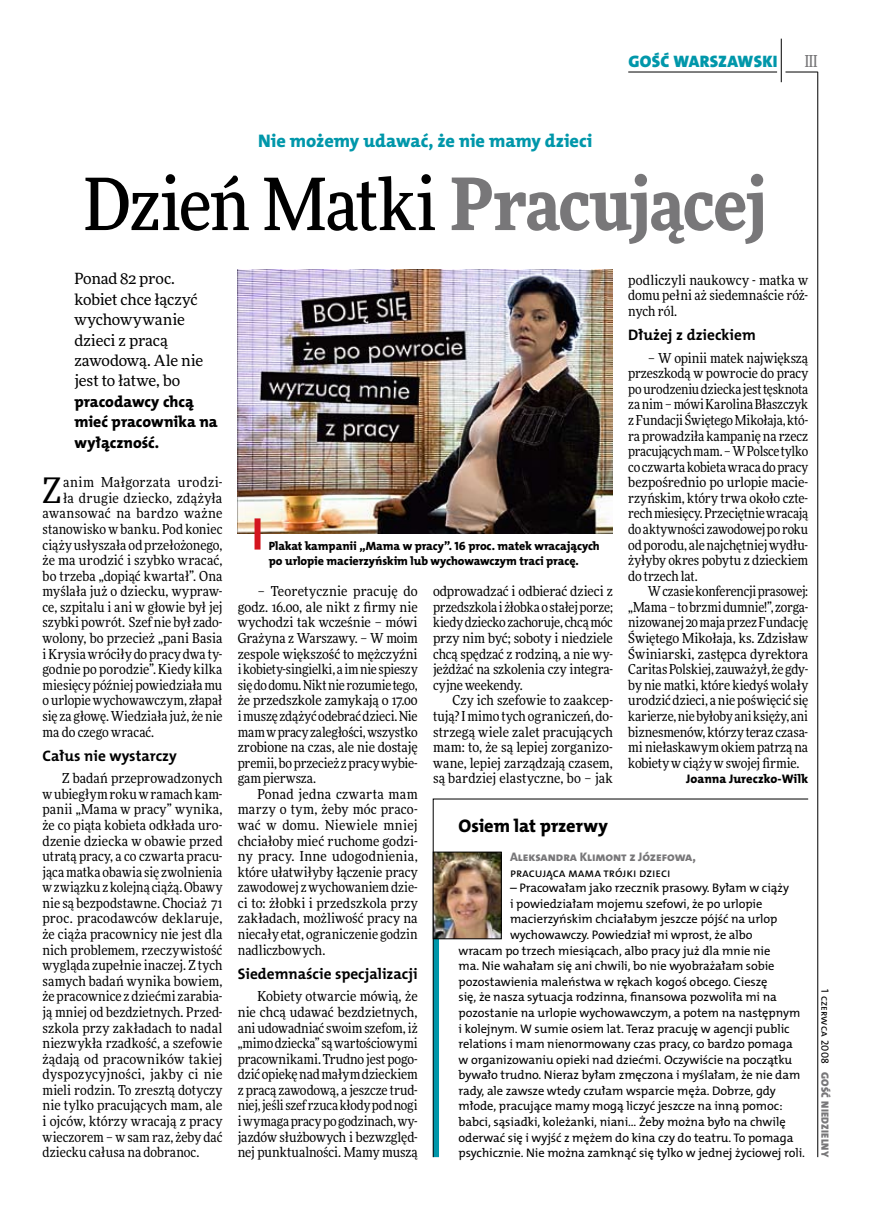
<style>
.page{position:relative;width:872px;height:1221px;background:#fff}
.page>*{position:absolute;margin:0;border:0;box-sizing:border-box;transform-origin:0 0}
.t1{font:500 72px "Freeday Narrow";letter-spacing:-.02em;color:#000}
.t2{font:35.25px "Freeday Narrow News";color:#000}
.t3{font:18.3px "The Mix HP8 Ex Bld";letter-spacing:.02em;color:#0097aa}
.t4{font:18.3px "The Mix HP8 Ex Bld";color:#000}
.t5{font:16.65px "The Mix HP9 Blk";letter-spacing:.02em;color:#0097aa}
.t6{font:500 16.5px "Freeday Narrow";color:#787779;scale:.9 1}
.t7{font:15.75px/20.4px "The Mix HP8 Ex Bld";letter-spacing:.005em;color:#000}
.t8{font:15.45px/20.4px "Freeday News";letter-spacing:-.01em;color:#000}
.t9{font:15.3px "The Mix HP7 Bld";color:#000}
.t10{font:13.8px/15.6px "Freeday Narrow News";color:#000;text-align:justify}
.t11{font:13.8px "Freeday Narrow News";letter-spacing:.03em;color:#000}
.t12{font:13.8px "Freeday Narrow News";letter-spacing:.02em;color:#000}
.t13{font:12.45px "The Mix HP5 Plain";letter-spacing:-.005em;color:#000}
.t14{font:12.45px "The Mix HP8 Ex Bld";letter-spacing:-.005em;color:#787779}
.t15{font:12.45px "The Mix HP8 Ex Bld";letter-spacing:.005em;color:#000}
.t16{font:12px/15.6px "The Mix HP8 Ex Bld";letter-spacing:-.005em;color:#000}
.t17{font:10.5px "The Mix HP9 Blk";letter-spacing:.025em;color:#787779}
.t18{font:10.5px "The Mix HP5 Plain";letter-spacing:.01em;color:#000}
.s1{font-weight:900;color:#787779}
</style>
<div class="page">
<hr style="left:817px;top:72px;width:1px;height:1084px;background:#000">
<hr style="left:781px;top:39px;width:1px;height:43px;background:#000">
<hr style="left:785px;top:72px;width:32px;height:1px;background:#000">
<hr style="left:628px;top:72px;width:149px;height:1px;background:#000">
<svg style="left:433px;top:798px;width:375px;height:359px"></svg>
<img style="left:435px;top:853px;width:64px;height:84px">
<div style="left:433px;top:851px;width:68px;height:88px;border:1px solid #000"></div>
<img style="left:237px;top:269px;width:376px;height:265px">
<div style="left:254px;top:518px;width:6px;height:31px;background:#d4151f"></div>
<p class="t5" style="left:628px;top:50px;width:151px">GOŚĆ WARSZAWSKI</p>
<p class="t6" style="left:804px;top:50px;width:16px">III</p>
<h3 class="t3" style="left:258px;top:129px;width:335px">Nie możemy udawać, że nie mamy dzieci</h3>
<h1 class="t1" style="left:84px;top:159px;width:685px">Dzień Matki <span class="s1">Pracującej</span></h1>
<p class="t8" style="left:74px;top:268px;width:130px">Ponad 82 proc. kobiet chce łączyć wychowywanie dzieci z pracą zawodową. Ale nie jest to łatwe, bo</p>
<p class="t7" style="left:74px;top:391px;width:145px">pracodawcy chcą mieć pracownika na wyłączność.</p>
<p class="t10" style="left:628px;top:272px;width:181px">podliczyli naukowcy - matka w domu pełni aż siedemnaście róż&shy;nych ról.</p>
<p class="t9" style="left:628px;top:325px;width:129px">Dłużej z dzieckiem</p>
<p class="t10" style="left:628px;top:350px;width:181px;text-indent:20px">– W opinii matek największą przeszkodą w powrocie do pracy po urodzeniu dziecka jest tęsknota za nim – mówi Karolina Błaszczyk zFundacji Świętego Mikołaja, któ&shy;ra prowadziła kampanię na rzecz pracujących mam. – WPolsce tylko co czwarta kobieta wraca do pracy bezpośrednio po urlopie macie&shy;rzyńskim, który trwa około czte&shy;rech miesięcy. Przeciętnie wracają do aktywności zawodowej po roku od porodu, ale najchętniej wydłu&shy;żyłyby okres pobytu z dzieckiem do trzech lat.</p>
<p class="t10" style="left:628px;top:583px;width:181px;text-indent:20px">Wczasie konferencji prasowej: „Mama – to brzmi dumnie!”, zorga&shy;nizowanej 20 maja przez Fundację Świętego Mikołaja, ks. Zdzisław Świniarski, zastępca dyrektora Caritas Polskiej, zauważył, że gdy&shy;by nie matki, które kiedyś wolały urodzić dzieci, anie poświęcić się karierze, nie byłoby ani księży, ani biznesmenów, którzy teraz czasa&shy;mi niełaskawym okiem patrzą na kobiety w ciąży w swojej firmie.</p>
<p class="t15" style="left:686px;top:771px;width:124px">Joanna Jureczko-Wilk</p>
<h2 class="t2" style="left:43px;top:468px;width:20px">Z</h2>
<p class="t11" style="left:63px;top:474px;width:161px">anim Małgorzata urodzi-</p>
<p class="t12" style="left:63px;top:489px;width:161px">ła drugie dziecko, zdążyła</p>
<p class="t11" style="left:43px;top:505px;width:181px">awansować na bardzo ważne</p>
<p class="t10" style="left:43px;top:521px;width:181px">stanowisko w banku. Pod koniec</p>
<p class="t10" style="left:43px;top:536px;width:181px">ciąży usłyszała od przełożonego,</p>
<p class="t10" style="left:43px;top:552px;width:181px">że ma urodzić i szybko wracać,</p>
<p class="t10" style="left:43px;top:568px;width:181px">bo trzeba „dopiąć kwartał”. Ona</p>
<p class="t10" style="left:43px;top:583px;width:181px">myślała już o dziecku, wypraw-</p>
<p class="t10" style="left:43px;top:599px;width:181px">ce, szpitalu i ani w głowie był jej</p>
<p class="t10" style="left:43px;top:614px;width:181px">szybki powrót. Szef nie był zado-</p>
<p class="t10" style="left:43px;top:630px;width:181px">wolony, bo przecież „pani Basia</p>
<p class="t10" style="left:43px;top:645px;width:181px">iKrysia wróciły do pracy dwa ty-</p>
<p class="t10" style="left:43px;top:661px;width:181px">godnie po porodzie”. Kiedy kilka</p>
<p class="t10" style="left:43px;top:677px;width:181px">miesięcy później powiedziała mu</p>
<p class="t10" style="left:43px;top:692px;width:181px">o urlopie wychowawczym, złapał</p>
<p class="t10" style="left:43px;top:708px;width:181px">się za głowę. Wiedziała już, że nie</p>
<p class="t10" style="left:43px;top:723px;width:113px">ma do czego wracać.</p>
<p class="t9" style="left:43px;top:745px;width:136px">Całus nie wystarczy</p>
<p class="t10" style="left:43px;top:770px;width:181px;text-indent:20px">Z badań przeprowadzonych w ubiegłym roku w ramach kam&shy;panii „Mama w pracy” wynika, że co piąta kobieta odkłada uro&shy;dzenie dziecka w obawie przed utratą pracy, a co czwarta pracu&shy;jąca matka obawia się zwolnienia wzwiązku z kolejną ciążą. Obawy nie są bezpodstawne. Chociaż 71 proc. pracodawców deklaruje, że ciąża pracownicy nie jest dla nich problemem, rzeczywistość wygląda zupełnie inaczej. Z tych samych badań wynika bowiem, że pracownice z dziećmi zarabia&shy;ją mniej od bezdzietnych. Przed&shy;szkola przy zakładach to nadal niezwykła rzadkość, a szefowie żądają od pracowników takiej dyspozycyjności, jakby ci nie mieli rodzin. To zresztą dotyczy nie tylko pracujących mam, ale i ojców, którzy wracają z pracy wieczorem – w sam raz, żeby dać dziecku całusa na dobranoc.</p>
<p class="t16" style="left:269px;top:538px;width:332px">Plakat kampanii „Mama w pracy”. 16 proc. matek wracających po urlopie macierzyńskim lub wychowawczym traci pracę.</p>
<p class="t10" style="left:238px;top:583px;width:181px;text-indent:20px">– Teoretycznie pracuję do godz. 16.00, ale nikt z firmy nie wychodzi tak wcześnie – mówi Grażyna z Warszawy. – W moim zespole większość to mężczyźni ikobiety-singielki, a im nie spieszy się do domu. Nikt nie rozumie tego, że przedszkole zamykają o 17.00 imuszę zdążyć odebrać dzieci. Nie mam wpracy zaległości, wszystko zrobione na czas, ale nie dostaję premii, bo przecież zpracy wybie&shy;gam pierwsza.</p>
<p class="t10" style="left:238px;top:786px;width:181px;text-indent:20px">Ponad jedna czwarta mam marzy o tym, żeby móc praco&shy;wać w domu. Niewiele mniej chciałoby mieć ruchome godzi&shy;ny pracy. Inne udogodnienia, które ułatwiłyby łączenie pracy zawodowej z wychowaniem dzie&shy;ci to: żłobki i przedszkola przy zakładach, możliwość pracy na niecały etat, ograniczenie godzin nadliczbowych.</p>
<p class="t9" style="left:238px;top:963px;width:181px">Siedemnaście specjalizacji</p>
<p class="t10" style="left:238px;top:988px;width:181px;text-indent:20px">Kobiety otwarcie mówią, że nie chcą udawać bezdzietnych, ani udowadniać swoim szefom, iż „mimo dziecka” są wartościowymi pracownikami. Trudno jest pogo&shy;dzić opiekę nad małym dzieckiem z pracą zawodową, a jeszcze trud&shy;niej, jeśli szef rzuca kłody pod nogi i wymaga pracy po godzinach, wy&shy;jazdów służbowych i bezwzględ&shy;nej punktualności. Mamy muszą</p>
<p class="t10" style="left:433px;top:583px;width:181px">odprowadzać i odbierać dzieci z przedszkola i żłobka o stałej porze; kiedy dziecko zachoruje, chcą móc przy nim być; soboty i niedziele chcą spędzać z rodziną, a nie wy&shy;jeżdżać na szkolenia czy integra&shy;cyjne weekendy.</p>
<p class="t10" style="left:433px;top:692px;width:181px;text-indent:20px">Czy ich szefowie to zaakcep&shy;tują? I mimo tych ograniczeń, do&shy;strzegą wiele zalet pracujących mam: to, że są lepiej zorganizo&shy;wane, lepiej zarządzają czasem, są bardziej elastyczne, bo – jak</p>
<h3 class="t4" style="left:458px;top:814px;width:151px">Osiem lat przerwy</h3>
<p class="t14" style="left:510px;top:848px;width:187px">Aleksandra Klimont z Józefowa,</p>
<p class="t13" style="left:510px;top:864px;width:162px">pracująca mama trójki dzieci</p>
<p class="t13" style="left:510px;top:880px;width:281px">– Pracowałam jako rzecznik prasowy. Byłam w ciąży</p>
<p class="t13" style="left:510px;top:895px;width:254px">i powiedziałam mojemu szefowi, że po urlopie</p>
<p class="t13" style="left:510px;top:911px;width:269px">macierzyńskim chciałabym jeszcze pójść na urlop</p>
<p class="t13" style="left:510px;top:926px;width:244px">wychowawczy. Powiedział mi wprost, że albo</p>
<p class="t13" style="left:458px;top:942px;width:313px">wracam po trzech miesiącach, albo pracy już dla mnie nie</p>
<p class="t13" style="left:458px;top:957px;width:317px">ma. N ie wahałam się ani chwili, bo nie wyobrażałam sobie</p>
<p class="t13" style="left:458px;top:973px;width:310px">pozostawienia maleństwa w rękach kogoś obcego. Cieszę</p>
<p class="t13" style="left:458px;top:989px;width:320px">się, że nasza sytuacja rodzinna, finansowa pozwoliła mi na</p>
<p class="t13" style="left:458px;top:1004px;width:343px">pozostanie na urlopie wychowawczym, a potem na następnym</p>
<p class="t13" style="left:458px;top:1020px;width:332px">i kolejnym. W sumie osiem lat. Teraz pracuję w agencji public</p>
<p class="t13" style="left:458px;top:1035px;width:336px">relations i mam nienormowany czas pracy, co bardzo pomaga</p>
<p class="t13" style="left:458px;top:1051px;width:335px">w organizowaniu opieki nad dziećmi. Oczywiście na początku</p>
<p class="t13" style="left:458px;top:1067px;width:343px">bywało trudno. N ieraz byłam zmęczona i myślałam, że nie dam</p>
<p class="t13" style="left:458px;top:1082px;width:319px">rady, ale zawsze wtedy czułam wsparcie męża. Dobrze, gdy</p>
<p class="t13" style="left:458px;top:1098px;width:326px">młode, pracujące mamy mogą liczyć jeszcze na inną pomoc:</p>
<p class="t13" style="left:458px;top:1113px;width:328px">babci, sąsiadki, koleżanki, niani… Żeby można było na chwilę</p>
<p class="t13" style="left:458px;top:1129px;width:336px">oderwać się i wyjść z mężem do kina czy do teatru. To pomaga</p>
<p class="t13" style="left:458px;top:1144px;width:348px">psychicznie. N ie można zamknąć się tylko w jednej życiowej roli.</p>
<p class="t18" style="left:832px;top:989px;width:76px;rotate:90deg">1 czerwca 2008</p>
<p class="t17" style="left:832px;top:1071px;width:87px;rotate:90deg">GOŚĆ NIEDZIELNY</p>
</div>
